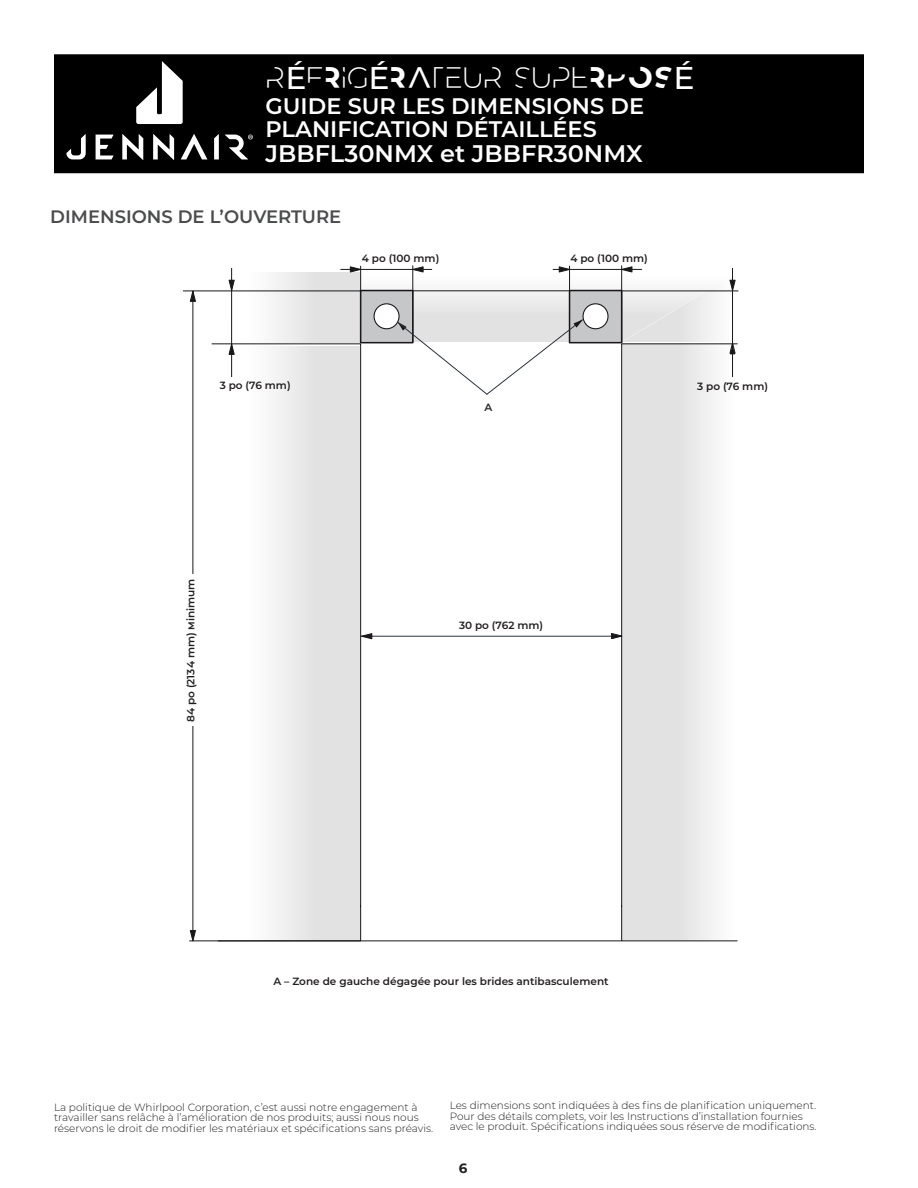
<style>
.page{position:relative;width:918px;height:1188px;background:#fff}
.page>*{position:absolute;margin:0;border:0;box-sizing:border-box;transform-origin:0 0}
.t1{font:36px "Jennair Defiant Sans";color:#fff}
.t2{font:600 24px "Montserrat";color:#fff}
.t3{font:600 22.5px/22.5px "Montserrat";color:#fff}
.t4{font:600 18px "Montserrat";color:#4b4c4d}
.t5{font:700 13.5px "Montserrat";color:#231f20}
.t6{font:300 10.5px/10.5px "Montserrat";color:#231f20}
.t7{font:600 10.5px "Montserrat";color:#231f20}
.s1{font-family:"Montserrat";font-weight:500;font-size:31.5px}
</style>
<div class="page">
<svg style="left:211px;top:290px;width:527px;height:652px"></svg>
<hr style="left:189px;top:941px;width:433px;height:1px;background:#1a171b">
<hr style="left:193px;top:291px;width:1px;height:642px;background:#1a171b">
<svg style="left:190px;top:930px;width:6px;height:12px"></svg>
<svg style="left:190px;top:290px;width:6px;height:12px"></svg>
<hr style="left:183px;top:291px;width:178px;height:1px;background:#1a171b">
<svg style="left:229px;top:280px;width:6px;height:12px"></svg>
<hr style="left:231px;top:268px;width:1px;height:109px;background:#1a171b">
<svg style="left:229px;top:343px;width:6px;height:12px"></svg>
<hr style="left:622px;top:291px;width:116px;height:1px;background:#1a171b">
<hr style="left:362px;top:636px;width:256px;height:1px;background:#2c333c">
<svg style="left:360px;top:633px;width:12px;height:6px"></svg>
<svg style="left:611px;top:633px;width:12px;height:6px"></svg>
<svg style="left:245px;top:266px;width:492px;height:129px"></svg>
<div style="left:55px;top:55px;width:808px;height:117px;background:#000"></div>
<div style="left:54px;top:54px;width:810px;height:119px;border:2px solid #000"></div>
<svg style="left:96px;top:135px;width:18px;height:24px"></svg>
<svg style="left:153px;top:134px;width:21px;height:26px"></svg>
<svg style="left:181px;top:134px;width:26px;height:25px"></svg>
<svg style="left:214px;top:134px;width:5px;height:25px"></svg>
<svg style="left:122px;top:134px;width:21px;height:26px"></svg>
<svg style="left:66px;top:134px;width:20px;height:25px"></svg>
<svg style="left:136px;top:61px;width:47px;height:63px"></svg>
<svg style="left:225px;top:135px;width:28px;height:24px"></svg>
<div style="left:185px;top:575px;width:21px;height:151px;background:#fff"></div>
<h1 class="t1" style="left:266px;top:58px;width:431px">R<span class="s1">É</span>FRIG<span class="s1">É</span>RATEUR SUPERPOS<span class="s1">É</span></h1>
<h3 class="t3" style="left:265px;top:95px;width:380px">GUIDE SUR LES DIMENSIONS DE<br>PLANIFICATION DÉTAILLÉES</h3>
<h2 class="t2" style="left:266px;top:141px;width:379px">JBBFL30NMX et JBBFR30NMX</h2>
<h3 class="t4" style="left:50px;top:207px;width:293px">DIMENSIONS DE L’OUVERTURE</h3>
<p class="t7" style="left:362px;top:252px;width:79px">4 po (100 mm)</p>
<p class="t7" style="left:570px;top:252px;width:79px">4 po (100 mm)</p>
<p class="t7" style="left:220px;top:379px;width:72px">3 po (76 mm)</p>
<p class="t7" style="left:697px;top:381px;width:72px">3 po (76 mm)</p>
<p class="t7" style="left:185px;top:722px;width:145px;rotate:-90deg">84 po (2134 mm) Minimum</p>
<p class="t7" style="left:484px;top:402px;width:9px">A</p>
<p class="t7" style="left:459px;top:619px;width:86px">30 po (762 mm)</p>
<p class="t7" style="left:274px;top:975px;width:337px">A – Zone de gauche dégagée pour les brides antibasculement</p>
<p class="t6" style="left:54px;top:1103px;width:381px">La politique de Whirlpool Corporation, c’est aussi notre engagement à travailler sans relâche à l’amélioration de nos produits; aussi nous nous réservons le droit de modifier les matériaux et spécifications sans préavis.</p>
<p class="t6" style="left:450px;top:1101px;width:369px">Les dimensions sont indiquées à des fins de planification uniquement.<br>Pour des détails complets, voir les Instructions d’installation fournies avec le produit. Spécifications indiquées sous réserve de modifications.</p>
<p class="t5" style="left:459px;top:1161px;width:10px">6</p>
</div>
